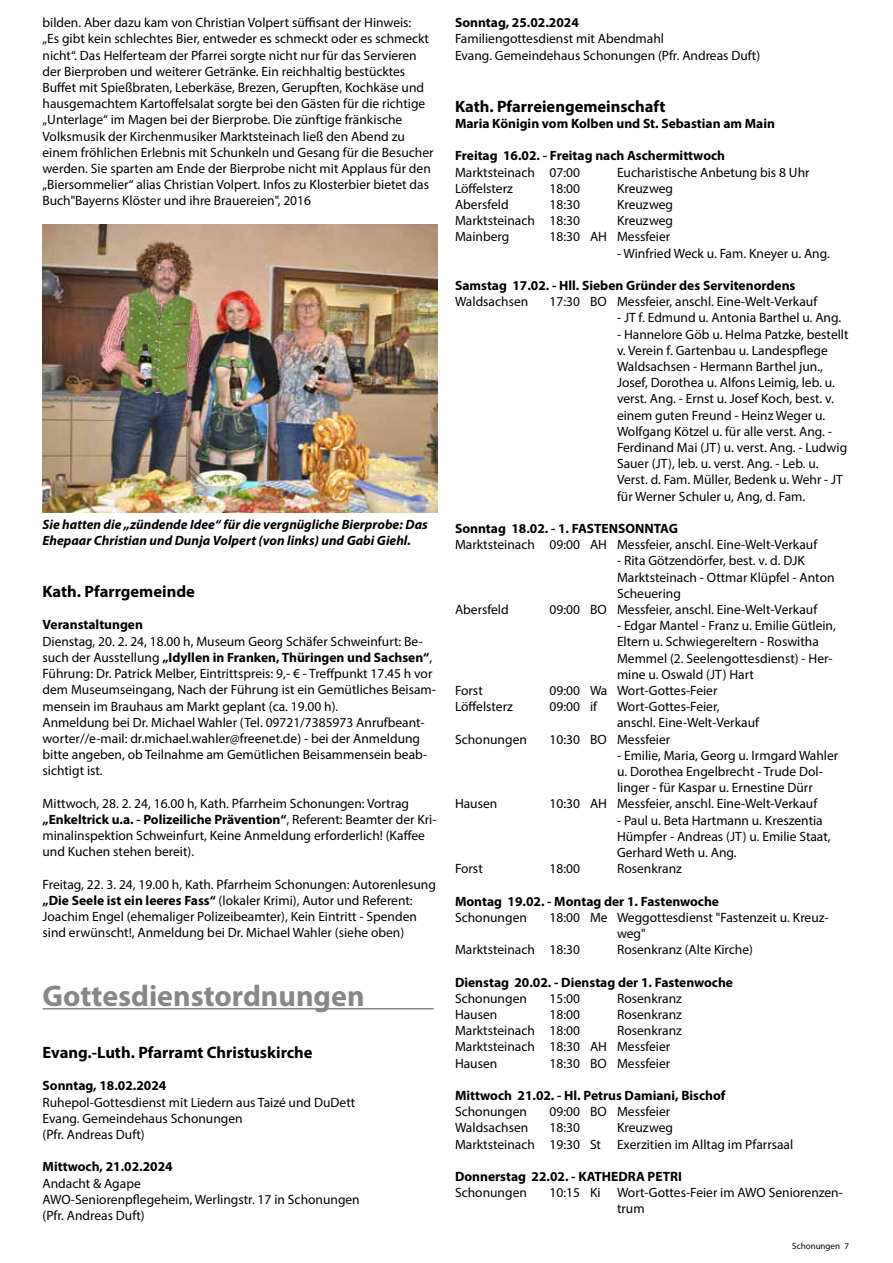
<style>
.page{position:relative;width:893px;height:1263px;background:#fff}
.page>*{position:absolute;margin:0;border:0;box-sizing:border-box;transform-origin:0 0}
.t1{font:700 30px "Myriad Pro";color:#878787}
.t2{font:700 16.5px "Myriad Pro";color:#000}
.t3{font:13.5px/16.2px "Myriad Pro";color:#000}
.t4{font:700 13.5px "Myriad Pro";color:#000}
.t5{font:italic 700 13.5px/16.2px "Myriad Pro";color:#000}
.t6{font:9px "Myriad Pro";color:#000}
.s1{font-weight:700}
</style>
<div class="page">
<hr style="left:43px;top:1008px;width:391px;height:1px;background:#878787">
<img style="left:43px;top:224px;width:395px;height:288px">
<p class="t3" style="left:43px;top:14px;width:393px">bilden. Aber dazu kam von Christian Volpert süffisant der Hinweis:<br>„Es gibt kein schlechtes Bier, entweder es schmeckt oder es schmeckt nicht“. Das Helferteam der Pfarrei sorgte nicht nur für das Servieren der Bierproben und weiterer Getränke. Ein reichhaltig bestücktes Buffet mit Spießbraten, Leberkäse, Brezen, Gerupften, Kochkäse und hausgemachtem Kartoffelsalat sorgte bei den Gästen für die richtige „Unterlage“ im Magen bei der Bierprobe. Die zünftige fränkische Volksmusik der Kirchenmusiker Marktsteinach ließ den Abend zu einem fröhlichen Erlebnis mit Schunkeln und Gesang für die Besucher werden. Sie sparten am Ende der Bierprobe nicht mit Applaus für den „Biersommelier“ alias Christian Volpert. Infos zu Klosterbier bietet das Buch"Bayerns Klöster und ihre Brauereien", 2016</p>
<p class="t5" style="left:43px;top:516px;width:387px">Sie hatten die „zündende Idee“ für die vergnügliche Bierprobe: Das<br>Ehepaar Christian und Dunja Volpert (von links) und Gabi Giehl.</p>
<p class="t2" style="left:43px;top:581px;width:154px">Kath. Pfarrgemeinde</p>
<p class="t4" style="left:43px;top:616px;width:102px">Veranstaltungen</p>
<p class="t3" style="left:43px;top:633px;width:395px">Dienstag, 20. 2. 24, 18.00 h, Museum Georg Schäfer Schweinfurt: Be&shy;such der Ausstellung <span class="s1">„Idyllen in Franken, Thüringen und Sachsen“</span>, Führung: Dr. Patrick Melber, Eintrittspreis: 9,- € - Treffpunkt 17.45 h vor dem Museumseingang, Nach der Führung ist ein Gemütliches Beisam&shy;mensein im Brauhaus am Markt geplant (ca. 19.00 h).<br>Anmeldung bei Dr. Michael Wahler (Tel. 09721/7385973 Anrufbeant&shy;worter//e-mail: dr.michael.wahler@freenet.de) - bei der Anmeldung bitte angeben, ob Teilnahme am Gemütlichen Beisammensein beab&shy;sichtigt ist.</p>
<p class="t3" style="left:43px;top:795px;width:396px">Mittwoch, 28. 2. 24, 16.00 h, Kath. Pfarrheim Schonungen: Vortrag <span class="s1">„Enkeltrick u.a. - Polizeiliche Prävention“</span>, Referent: Beamter der Kri&shy;minalinspektion Schweinfurt, Keine Anmeldung erforderlich! (Kaffee und Kuchen stehen bereit).</p>
<p class="t3" style="left:43px;top:876px;width:395px">Freitag, 22. 3. 24, 19.00 h, Kath. Pfarrheim Schonungen: Autorenlesung <span class="s1">„Die Seele ist ein leeres Fass“</span> (lokaler Krimi), Autor und Referent:<br>Joachim Engel (ehemaliger Polizeibeamter), Kein Eintritt - Spenden sind erwünscht!, Anmeldung bei Dr. Michael Wahler (siehe oben)</p>
<h1 class="t1" style="left:43px;top:976px;width:324px">Gottesdienstordnungen</h1>
<p class="t2" style="left:43px;top:1041px;width:272px">Evang.-Luth. Pfarramt Christuskirche</p>
<p class="t4" style="left:43px;top:1077px;width:125px">Sonntag, 18.02.2024</p>
<p class="t3" style="left:43px;top:1094px;width:314px">Ruhepol-Gottesdienst mit Liedern aus Taizé und DuDett<br>Evang. Gemeindehaus Schonungen<br>(Pfr. Andreas Duft)</p>
<p class="t4" style="left:43px;top:1158px;width:132px">Mittwoch, 21.02.2024</p>
<p class="t3" style="left:43px;top:1175px;width:319px">Andacht &amp; Agape<br>AWO-Seniorenpflegeheim, Werlingstr. 17 in Schonungen (Pfr. Andreas Duft)</p>
<p class="t4" style="left:455px;top:14px;width:125px">Sonntag, 25.02.2024</p>
<p class="t3" style="left:455px;top:30px;width:307px">Familiengottesdienst mit Abendmahl<br>Evang. Gemeindehaus Schonungen (Pfr. Andreas Duft)</p>
<p class="t2" style="left:455px;top:95px;width:212px">Kath. Pfarreiengemeinschaft</p>
<p class="t4" style="left:455px;top:115px;width:321px">Maria Königin vom Kolben und St. Sebastian am Main</p>
<p class="t4" style="left:455px;top:147px;width:272px">Freitag 16.02. - Freitag nach Aschermittwoch</p>
<p class="t3" style="left:455px;top:164px;width:126px">Marktsteinach 07:00</p>
<p class="t3" style="left:617px;top:164px;width:194px">Eucharistische Anbetung bis 8 Uhr</p>
<p class="t3" style="left:455px;top:180px;width:60px">Löffelsterz</p>
<p class="t3" style="left:549px;top:180px;width:32px">18:00</p>
<p class="t3" style="left:617px;top:180px;width:58px">Kreuzweg</p>
<p class="t3" style="left:455px;top:196px;width:55px">Abersfeld</p>
<p class="t3" style="left:549px;top:196px;width:32px">18:30</p>
<p class="t3" style="left:617px;top:196px;width:58px">Kreuzweg</p>
<p class="t3" style="left:455px;top:212px;width:126px">Marktsteinach 18:30</p>
<p class="t3" style="left:617px;top:212px;width:58px">Kreuzweg</p>
<p class="t3" style="left:455px;top:228px;width:56px">Mainberg</p>
<p class="t3" style="left:549px;top:228px;width:122px">18:30 AH Messfeier</p>
<p class="t3" style="left:617px;top:245px;width:214px">- Winfried Weck u. Fam. Kneyer u. Ang.</p>
<p class="t4" style="left:455px;top:277px;width:342px">Samstag 17.02. - Hll. Sieben Gründer des Servitenordens</p>
<p class="t3" style="left:455px;top:293px;width:75px">Waldsachsen</p>
<p class="t3" style="left:549px;top:293px;width:269px">17:30 BO Messfeier, anschl. Eine-Welt-Verkauf</p>
<p class="t3" style="left:617px;top:309px;width:226px">- JT f. Edmund u. Antonia Barthel u. Ang.</p>
<p class="t3" style="left:617px;top:326px;width:233px">- Hannelore Göb u. Helma Patzke, bestellt v. Verein f. Gartenbau u. Landespflege Waldsachsen - Hermann Barthel jun., Josef, Dorothea u. Alfons Leimig, leb. u. verst. Ang. - Ernst u. Josef Koch, best. v. einem guten Freund - Heinz Weger u.<br>Wolfgang Kötzel u. für alle verst. Ang. - Ferdinand Mai (JT) u. verst. Ang. - Ludwig Sauer (JT), leb. u. verst. Ang. - Leb. u.<br>Verst. d. Fam. Müller, Bedenk u. Wehr - JT für Werner Schuler u, Ang, d. Fam.</p>
<p class="t4" style="left:455px;top:520px;width:224px">Sonntag 18.02. - 1. FASTENSONNTAG</p>
<p class="t3" style="left:455px;top:536px;width:364px">Marktsteinach 09:00 AH Messfeier, anschl. Eine-Welt-Verkauf</p>
<p class="t3" style="left:617px;top:552px;width:219px">- Rita Götzendörfer, best. v. d. DJK<br>Marktsteinach - Ottmar Klüpfel - Anton<br>Scheuering</p>
<p class="t3" style="left:455px;top:601px;width:55px">Abersfeld</p>
<p class="t3" style="left:549px;top:601px;width:269px">09:00 BO Messfeier, anschl. Eine-Welt-Verkauf</p>
<p class="t3" style="left:617px;top:617px;width:220px">- Edgar Mantel - Franz u. Emilie Gütlein, Eltern u. Schwiegereltern - Roswitha Memmel (2. Seelengottesdienst) - Her&shy;mine u. Oswald (JT) Hart</p>
<p class="t3" style="left:455px;top:682px;width:29px">Forst</p>
<p class="t3" style="left:549px;top:682px;width:169px">09:00 Wa Wort-Gottes-Feier</p>
<p class="t3" style="left:455px;top:698px;width:60px">Löffelsterz</p>
<p class="t3" style="left:549px;top:698px;width:49px">09:00 if</p>
<p class="t3" style="left:617px;top:698px;width:144px">Wort-Gottes-Feier, anschl. Eine-Welt-Verkauf</p>
<p class="t3" style="left:455px;top:731px;width:73px">Schonungen</p>
<p class="t3" style="left:549px;top:731px;width:122px">10:30 BO Messfeier</p>
<p class="t3" style="left:617px;top:747px;width:223px">- Emilie, Maria, Georg u. Irmgard Wahler u. Dorothea Engelbrecht - Trude Dol&shy;linger - für Kaspar u. Ernestine Dürr</p>
<p class="t3" style="left:455px;top:795px;width:44px">Hausen</p>
<p class="t3" style="left:549px;top:795px;width:269px">10:30 AH Messfeier, anschl. Eine-Welt-Verkauf</p>
<p class="t3" style="left:617px;top:812px;width:215px">- Paul u. Beta Hartmann u. Kreszentia<br>Hümpfer - Andreas (JT) u. Emilie Staat,<br>Gerhard Weth u. Ang.</p>
<p class="t3" style="left:455px;top:860px;width:29px">Forst</p>
<p class="t3" style="left:549px;top:860px;width:32px">18:00</p>
<p class="t3" style="left:617px;top:860px;width:67px">Rosenkranz</p>
<p class="t4" style="left:455px;top:892px;width:266px">Montag 19.02. - Montag der 1. Fastenwoche</p>
<p class="t3" style="left:455px;top:909px;width:73px">Schonungen</p>
<p class="t3" style="left:549px;top:909px;width:281px">18:00 Me Weggottesdienst "Fastenzeit u. Kreuz-</p>
<p class="t3" style="left:617px;top:925px;width:30px">weg"</p>
<p class="t3" style="left:455px;top:941px;width:126px">Marktsteinach 18:30</p>
<p class="t3" style="left:617px;top:941px;width:138px">Rosenkranz (Alte Kirche)</p>
<p class="t4" style="left:455px;top:973px;width:280px">Dienstag 20.02. - Dienstag der 1. Fastenwoche</p>
<p class="t3" style="left:455px;top:990px;width:73px">Schonungen</p>
<p class="t3" style="left:549px;top:990px;width:32px">15:00</p>
<p class="t3" style="left:617px;top:990px;width:67px">Rosenkranz</p>
<p class="t3" style="left:455px;top:1006px;width:44px">Hausen</p>
<p class="t3" style="left:549px;top:1006px;width:32px">18:00</p>
<p class="t3" style="left:617px;top:1006px;width:67px">Rosenkranz</p>
<p class="t3" style="left:455px;top:1022px;width:126px">Marktsteinach 18:00</p>
<p class="t3" style="left:455px;top:1022px;width:229px;text-indent:162px">Rosenkranz<br>Marktsteinach 18:30 AH Messfeier<br>Hausen</p>
<p class="t3" style="left:549px;top:1055px;width:122px">18:30 BO Messfeier</p>
<p class="t4" style="left:455px;top:1087px;width:272px">Mittwoch 21.02. - Hl. Petrus Damiani, Bischof</p>
<p class="t3" style="left:455px;top:1103px;width:73px">Schonungen</p>
<p class="t3" style="left:549px;top:1103px;width:122px">09:00 BO Messfeier</p>
<p class="t3" style="left:455px;top:1119px;width:75px">Waldsachsen</p>
<p class="t3" style="left:549px;top:1119px;width:32px">18:30</p>
<p class="t3" style="left:455px;top:1119px;width:340px;text-indent:162px">Kreuzweg<br>Marktsteinach 19:30 St Exerzitien im Alltag im Pfarrsaal</p>
<p class="t4" style="left:455px;top:1168px;width:228px">Donnerstag 22.02. - KATHEDRA PETRI</p>
<p class="t3" style="left:455px;top:1184px;width:73px">Schonungen</p>
<p class="t3" style="left:617px;top:1184px;width:227px;text-indent:-68px">10:15 Ki Wort-Gottes-Feier im AWO Seniorenzen&shy;trum</p>
<p class="t6" style="left:792px;top:1240px;width:58px">Schonungen 7</p>
</div>
